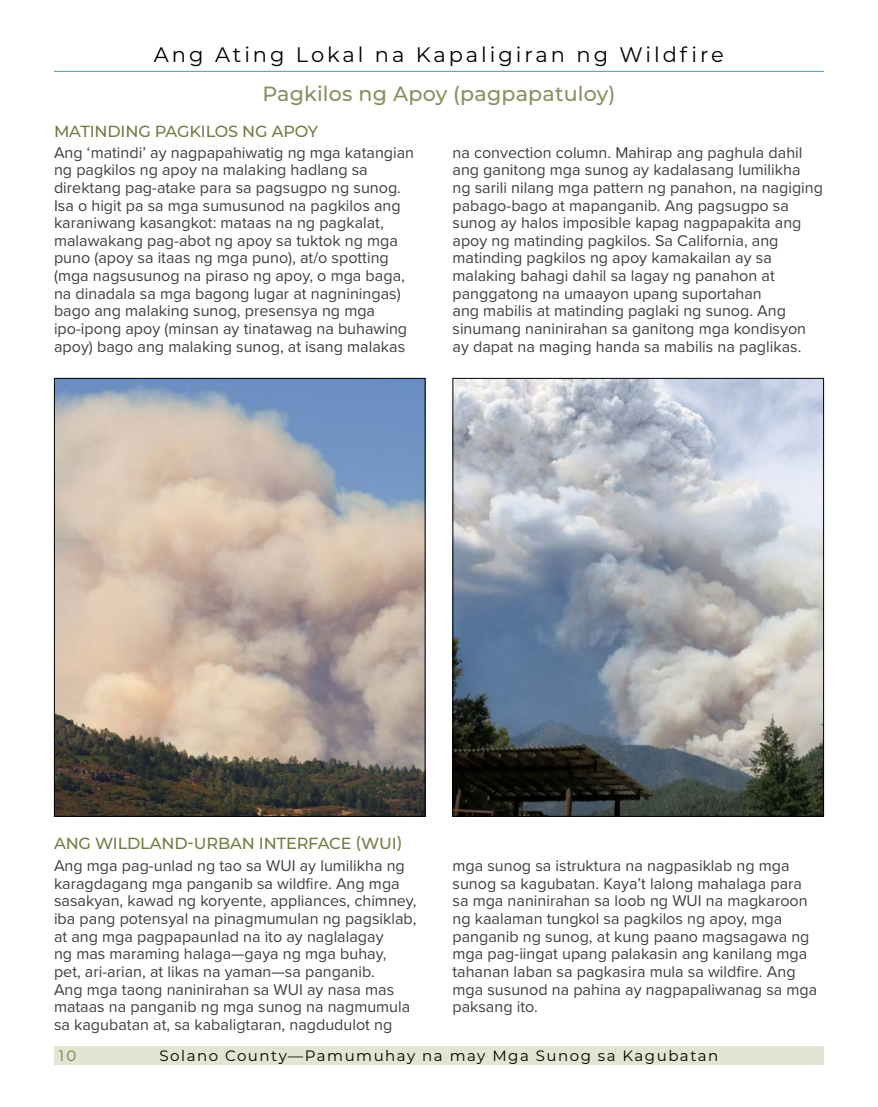
<style>
.page{position:relative;width:878px;height:1107px;background:#fff}
.page>*{position:absolute;margin:0;border:0;box-sizing:border-box;transform-origin:0 0}
.Mater_Headers__No_TOC{font:21px "Montserrat";letter-spacing:.14em;color:#000}
.Page_Header_no_TOC{font:500 20.7px "Montserrat";letter-spacing:.01em;color:#879061}
.body_basic_No_1st_line_indent{font:16.2px/17.7px "Proxima Nova";color:#414042}
.body_basic{font:16.2px/17.5px "Proxima Nova";color:#414042}
.Subhead_Green{font:500 16.2px "Montserrat";letter-spacing:-.01em;color:#707e44}
.t1{font:15px "Montserrat";letter-spacing:.1em;color:#000}
.t2{font:15px "Montserrat";color:#707e44}
</style>
<div class="page">
<div style="left:54px;top:1046px;width:770px;height:19px;background:#e1e5d1"></div>
<hr style="left:54px;top:71px;width:770px;height:1px;background:#629fbc">
<img style="left:56px;top:380px;width:367px;height:435px">
<img style="left:454px;top:380px;width:368px;height:435px">
<p class="Mater_Headers__No_TOC" style="left:154px;top:40px;width:571px">Ang Ating Lokal na Kapaligiran ng Wildfire</p>
<p class="Page_Header_no_TOC" style="left:262px;top:79px;width:355px">Pagkilos ng Apoy (pagpapatuloy)</p>
<p class="Subhead_Green" style="left:54px;top:120px;width:266px">MATINDING PAGKILOS NG APOY</p>
<p class="body_basic_No_1st_line_indent" style="left:54px;top:143px;width:361px">Ang ‘matindi’ ay nagpapahiwatig ng mga katangian ng pagkilos ng apoy na malaking hadlang sa direktang pag-atake para sa pagsugpo ng sunog.<br>Isa o higit pa sa mga sumusunod na pagkilos ang karaniwang kasangkot: mataas na ng pagkalat, malawakang pag-abot ng apoy sa tuktok ng mga puno (apoy sa itaas ng mga puno), at/o spotting (mga nagsusunog na piraso ng apoy, o mga baga, na dinadala sa mga bagong lugar at nagniningas) bago ang malaking sunog, presensya ng mga ipo-ipong apoy (minsan ay tinatawag na buhawing apoy) bago ang malaking sunog, at isang malakas</p>
<p class="body_basic_No_1st_line_indent" style="left:452px;top:143px;width:372px">na convection column. Mahirap ang paghula dahil ang ganitong mga sunog ay kadalasang lumilikha<br>ng sarili nilang mga pattern ng panahon, na nagiging pabago-bago at mapanganib. Ang pagsugpo sa sunog ay halos imposible kapag nagpapakita ang apoy ng matinding pagkilos. Sa California, ang matinding pagkilos ng apoy kamakailan ay sa malaking bahagi dahil sa lagay ng panahon at panggatong na umaayon upang suportahan<br>ang mabilis at matinding paglaki ng sunog. Ang sinumang naninirahan sa ganitong mga kondisyon ay dapat na maging handa sa mabilis na paglikas.</p>
<p class="Subhead_Green" style="left:54px;top:832px;width:350px">ANG WILDLAND-URBAN INTERFACE (WUI)</p>
<p class="body_basic" style="left:54px;top:856px;width:364px">Ang mga pag-unlad ng tao sa WUI ay lumilikha ng karagdagang mga panganib sa wildfire. Ang mga sasakyan, kawad ng koryente, appliances, chimney, iba pang potensyal na pinagmumulan ng pagsiklab, at ang mga pagpapaunlad na ito ay naglalagay<br>ng mas maraming halaga—gaya ng mga buhay, pet, ari-arian, at likas na yaman—sa panganib.<br>Ang mga taong naninirahan sa WUI ay nasa mas mataas na panganib ng mga sunog na nagmumula sa kagubatan at, sa kabaligtaran, nagdudulot ng</p>
<p class="body_basic" style="left:452px;top:856px;width:366px">mga sunog sa istruktura na nagpasiklab ng mga sunog sa kagubatan. Kaya’t lalong mahalaga para sa mga naninirahan sa loob ng WUI na magkaroon ng kaalaman tungkol sa pagkilos ng apoy, mga panganib ng sunog, at kung paano magsagawa ng mga pag-iingat upang palakasin ang kanilang mga tahanan laban sa pagkasira mula sa wildfire. Ang mga susunod na pahina ay nagpapaliwanag sa mga paksang ito.</p>
<p class="t2" style="left:59px;top:1045px;width:19px">10</p>
<p class="t1" style="left:159px;top:1045px;width:560px">Solano County—Pamumuhay na may Mga Sunog sa Kagubatan</p>
</div>
